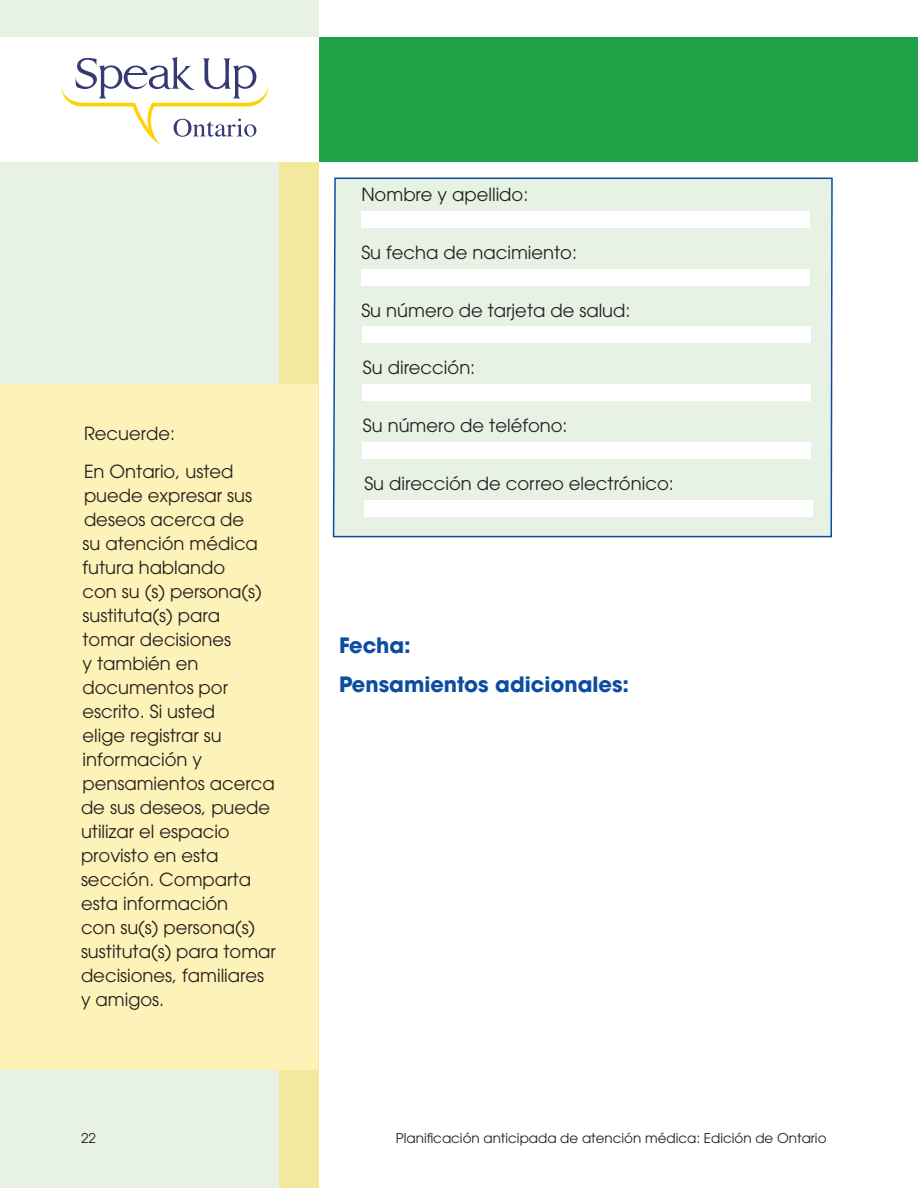
<style>
.page{position:relative;width:918px;height:1188px;background:#fff}
.page>*{position:absolute;margin:0;border:0;box-sizing:border-box;transform-origin:0 0}
.t1{font:700 21px/38.7px "ITC Avant Garde Pro";color:#0d4da1}
.t2{font:18px/24px "ITC Avant Garde Pro";color:#231f20}
.t3{font:13.5px "ITC Avant Garde Pro";color:#231f20}
</style>
<div class="page">
<div style="left:0;top:0;width:319px;height:1188px;background:#e7f2e5"></div>
<div style="left:279px;top:149px;width:40px;height:1039px;background:#f3e99c"></div>
<div style="left:1px;top:38px;width:914px;height:124px;background:#1fa245"></div>
<div style="left:0;top:38px;width:319px;height:124px;background:#fff"></div>
<svg style="left:61px;top:57px;width:207px;height:87px"></svg>
<div style="left:870px;top:38px;width:48px;height:124px;background:#1fa245"></div>
<div style="left:0;top:384px;width:317px;height:686px;background:#fdf2b8"></div>
<div style="left:332px;top:177px;width:501px;height:361px;background:#e7f2e5"></div>
<div style="left:361px;top:211px;width:449px;height:17px;background:#fff"></div>
<div style="left:361px;top:269px;width:449px;height:16px;background:#fff"></div>
<div style="left:363px;top:327px;width:448px;height:16px;background:#fff"></div>
<div style="left:363px;top:385px;width:448px;height:16px;background:#fff"></div>
<div style="left:363px;top:442px;width:448px;height:17px;background:#fff"></div>
<div style="left:364px;top:500px;width:449px;height:16px;background:#fff"></div>
<p class="t2" style="left:361px;top:184px;width:169px">Nombre y apellido:</p>
<p class="t2" style="left:361px;top:241px;width:217px">Su fecha de nacimiento:</p>
<p class="t2" style="left:361px;top:299px;width:271px">Su número de tarjeta de salud:</p>
<p class="t2" style="left:84px;top:416px;width:151px;line-height:37.5px">Recuerde:<br>En Ontario, usted</p>
<p class="t2" style="left:81px;top:484px;width:196px">puede expresar sus deseos acerca de<br>su atención médica futura hablando<br>con su (s) persona(s) sustituta(s) para<br>tomar decisiones<br>y también en documentos por escrito. Si usted<br>elige registrar su información y pensamientos acerca de sus deseos, puede utilizar el espacio provisto en esta sección. Comparta esta información<br>con su(s) persona(s) sustituta(s) para tomar decisiones, familiares y amigos.</p>
<p class="t2" style="left:363px;top:357px;width:114px">Su dirección:</p>
<p class="t2" style="left:363px;top:415px;width:206px">Su número de teléfono:</p>
<p class="t2" style="left:364px;top:472px;width:311px">Su dirección de correo electrónico:</p>
<p class="t1" style="left:339px;top:628px;width:292px">Fecha:<br>Pensamientos adicionales:</p>
<p class="t3" style="left:81px;top:1132px;width:16px">22</p>
<p class="t3" style="left:396px;top:1132px;width:432px">Planificación anticipada de atención médica: Edición de Ontario</p>
</div>
